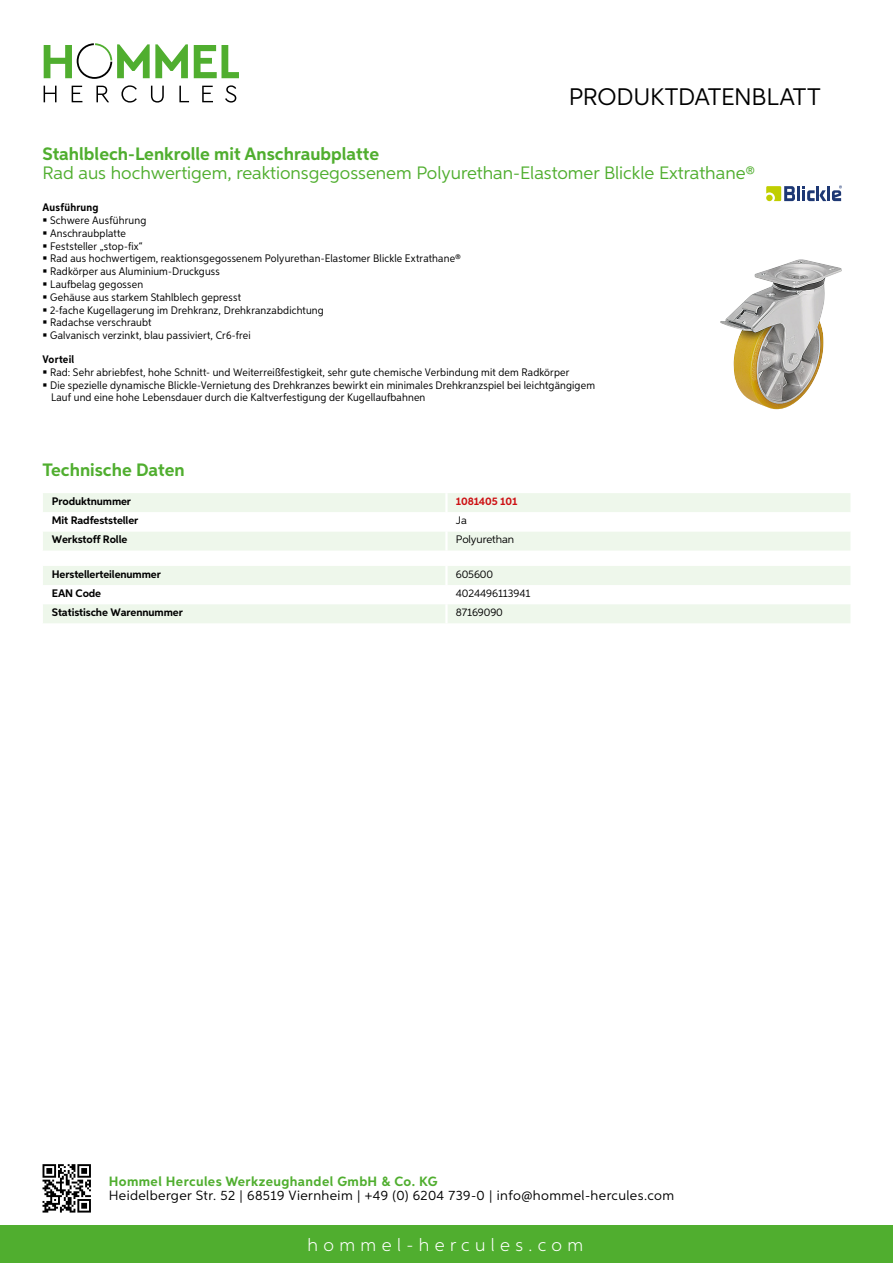
<style>
.page{position:relative;width:893px;height:1263px;background:#fff}
.page>*{position:absolute;margin:0;border:0;box-sizing:border-box;transform-origin:0 0}
.t1{font:24px "Aspira";letter-spacing:-.01em;color:#000}
.t2{font:18px "Aspira";color:#50ae2f}
.t3{font:700 18px "Aspira";color:#50ae2f}
.t4{font:300 18px "Aspira";letter-spacing:.3em;color:#fff}
.t5{font:13.5px "Aspira";letter-spacing:.03em;color:#000}
.t6{font:700 13.5px "Aspira";letter-spacing:.03em;color:#50ae2f}
.t7{font:10.95px/12.8px "Aspira Nar";letter-spacing:.015em;color:#000}
.t8{font:700 10.95px "Aspira";letter-spacing:-.01em;color:#000}
.t9{font:10.95px "Aspira";letter-spacing:-.01em;color:#000}
.t10{font:700 10.95px "Aspira Nar";letter-spacing:.02em;color:#000}
.t11{font:700 10.95px "Aspira";letter-spacing:-.01em;color:#cd1013}
</style>
<div class="page">
<div style="left:0;top:1226px;width:893px;height:37px;background:#50ae2f"></div>
<svg style="left:43px;top:1164px;width:48px;height:48px"></svg>
<svg style="left:194px;top:45px;width:45px;height:33px"></svg>
<svg style="left:44px;top:43px;width:144px;height:36px"></svg>
<svg style="left:44px;top:86px;width:13px;height:16px"></svg>
<svg style="left:72px;top:86px;width:10px;height:16px"></svg>
<svg style="left:96px;top:86px;width:13px;height:16px"></svg>
<svg style="left:121px;top:85px;width:16px;height:18px"></svg>
<svg style="left:151px;top:86px;width:13px;height:17px"></svg>
<svg style="left:179px;top:86px;width:10px;height:16px"></svg>
<svg style="left:202px;top:86px;width:11px;height:16px"></svg>
<svg style="left:225px;top:85px;width:11px;height:18px"></svg>
<svg style="left:43px;top:493px;width:807px;height:57px"></svg>
<hr style="left:445px;top:531px;width:3px;height:19px;background:#fff">
<svg style="left:43px;top:566px;width:807px;height:57px"></svg>
<hr style="left:445px;top:604px;width:3px;height:19px;background:#fff">
<img style="left:720px;top:259px;width:122px;height:150px">
<hr style="left:797px;top:186px;width:3px;height:15px;background:#1e3874">
<svg style="left:802px;top:186px;width:24px;height:15px"></svg>
<hr style="left:827px;top:186px;width:3px;height:15px;background:#1e3874">
<hr style="left:816px;top:186px;width:3px;height:15px;background:#1e3874">
<svg style="left:766px;top:186px;width:29px;height:15px"></svg>
<div style="left:766px;top:195px;width:7px;height:6px;background:#c0ce00;border-radius:50%"></div>
<svg style="left:832px;top:185px;width:10px;height:16px"></svg>
<h1 class="t1" style="left:569px;top:82px;width:253px">Produktdatenblatt</h1>
<h2 class="t3" style="left:43px;top:142px;width:338px">Stahlblech-Lenkrolle mit Anschraubplatte</h2>
<h2 class="t2" style="left:43px;top:162px;width:714px">Rad aus hochwertigem, reaktionsgegossenem Polyurethan-Elastomer Blickle Extrathane®</h2>
<p class="t10" style="left:43px;top:201px;width:58px">Ausführung</p>
<p class="t7" style="left:50px;top:214px;width:412px">Schwere Ausführung<br>Anschraubplatte<br>Feststeller „stop-fix“<br>Rad aus hochwertigem, reaktionsgegossenem Polyurethan-Elastomer Blickle Extrathane® Radkörper aus Aluminium-Druckguss<br>Laufbelag gegossen<br>Gehäuse aus starkem Stahlblech gepresst<br>2-fache Kugellagerung im Drehkranz, Drehkranzabdichtung<br>Radachse verschraubt<br>Galvanisch verzinkt, blau passiviert, Cr6-frei</p>
<p class="t10" style="left:43px;top:353px;width:33px">Vorteil</p>
<p class="t7" style="left:50px;top:366px;width:546px">Rad: Sehr abriebfest, hohe Schnitt- und Weiterreißfestigkeit, sehr gute chemische Verbindung mit dem Radkörper<br>Die spezielle dynamische Blickle-Vernietung des Drehkranzes bewirkt ein minimales Drehkranzspiel bei leichtgängigem<br>Lauf und eine hohe Lebensdauer durch die Kaltverfestigung der Kugellaufbahnen</p>
<h2 class="t3" style="left:43px;top:459px;width:144px">Technische Daten</h2>
<p class="t8" style="left:52px;top:495px;width:81px">Produktnummer</p>
<p class="t11" style="left:456px;top:495px;width:63px">1081405 101</p>
<p class="t8" style="left:52px;top:514px;width:88px">Mit Radfeststeller</p>
<p class="t9" style="left:456px;top:514px;width:13px">Ja</p>
<p class="t8" style="left:52px;top:533px;width:77px">Werkstoff Rolle</p>
<p class="t9" style="left:456px;top:533px;width:60px">Polyurethan</p>
<p class="t8" style="left:52px;top:567px;width:111px">Herstellerteilenummer</p>
<p class="t9" style="left:456px;top:567px;width:39px">605600</p>
<p class="t8" style="left:52px;top:586px;width:51px">EAN Code</p>
<p class="t9" style="left:456px;top:586px;width:76px">4024496113941</p>
<p class="t8" style="left:52px;top:606px;width:132px">Statistische Warennummer</p>
<p class="t9" style="left:456px;top:606px;width:49px">87169090</p>
<p class="t6" style="left:109px;top:1172px;width:330px">Hommel Hercules Werkzeughandel GmbH &amp; Co. KG</p>
<p class="t5" style="left:109px;top:1187px;width:567px">Heidelberger Str. 52 | 68519 Viernheim | +49 (0) 6204 739-0 | info@hommel-hercules.com</p>
<h2 class="t4" style="left:307px;top:1234px;width:277px">hommel-hercules.com</h2>
</div>
